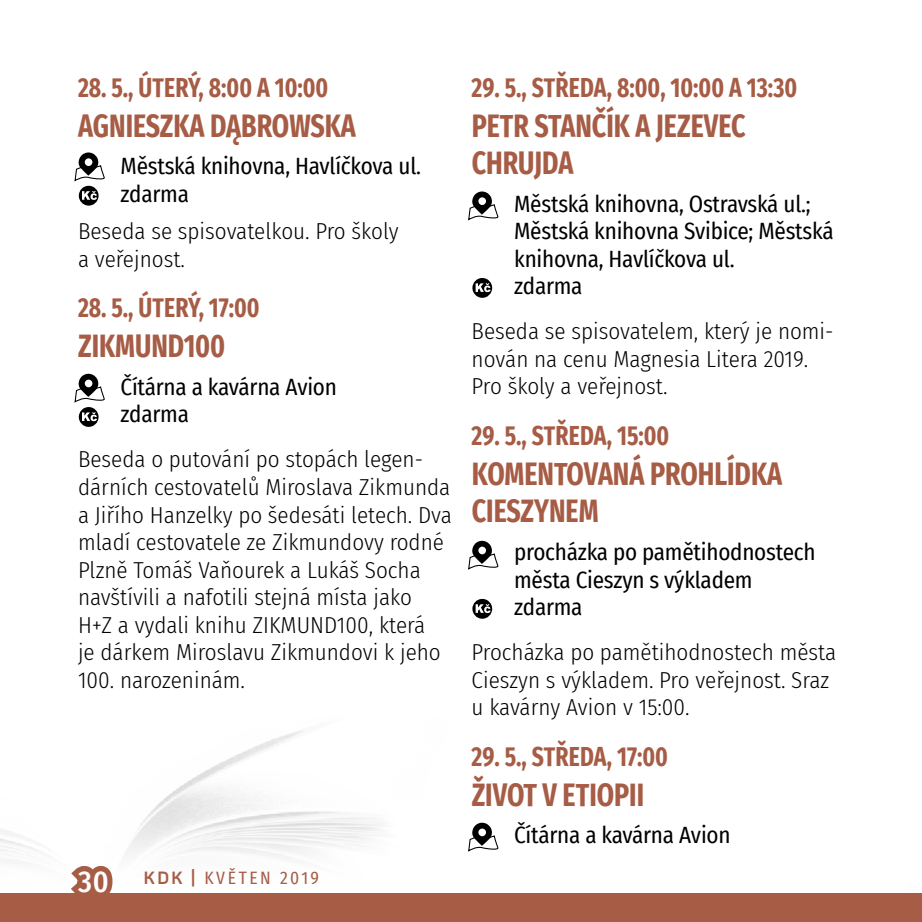
<style>
.page{position:relative;width:922px;height:922px;background:#fff}
.page>*{position:absolute;margin:0;border:0;box-sizing:border-box;transform-origin:0 0}
.t1{font:700 32.5px/37.5px "Fira Sans Condensed";color:#a65c45;scale:.85 1}
.t2{font:700 27.5px "Fira Sans Condensed";color:#a65c45;scale:.85 1}
.t3{font:300 23px/27.5px "Fira Sans Condensed";color:#000}
.t4{font:23px/27.5px "Fira Sans Condensed";letter-spacing:-.01em;color:#000}
.t5{font:17.5px "Fira Sans Condensed";letter-spacing:.15em;color:#a65c45}
.s1{font-weight:500;font-size:30px}
.s2{font-weight:500;font-size:30px;color:#fff}
.s3{font-family:"Panton";font-weight:700}
</style>
<div class="page">
<img style="left:0;top:730px;width:383px;height:131px">
<svg style="left:79px;top:186px;width:20px;height:20px"></svg>
<svg style="left:472px;top:278px;width:20px;height:20px"></svg>
<svg style="left:475px;top:283px;width:15px;height:9px"></svg>
<svg style="left:472px;top:598px;width:20px;height:20px"></svg>
<svg style="left:475px;top:604px;width:15px;height:9px"></svg>
<svg style="left:79px;top:407px;width:20px;height:20px"></svg>
<svg style="left:74px;top:152px;width:31px;height:48px"></svg>
<svg style="left:468px;top:191px;width:30px;height:30px"></svg>
<svg style="left:468px;top:540px;width:30px;height:30px"></svg>
<svg style="left:468px;top:822px;width:30px;height:30px"></svg>
<svg style="left:74px;top:373px;width:31px;height:48px"></svg>
<div style="left:0;top:893px;width:921px;height:28px;background:#a65c45"></div>
<p class="t2" style="left:78px;top:71px;width:296px">28. 5., ÚTERÝ, 8:00 A 10:00</p>
<h1 class="t1" style="left:78px;top:107px;width:328px">AGNIESZKA DĄBROWSKA</h1>
<p class="t4" style="left:120px;top:153px;width:302px">Městská knihovna, Havlíčkova ul. zdarma</p>
<p class="t3" style="left:78px;top:218px;width:322px">Beseda se spisovatelkou. Pro školy a veřejnost.</p>
<p class="t2" style="left:78px;top:291px;width:215px">28. 5., ÚTERÝ, 17:00</p>
<h1 class="t1" style="left:78px;top:327px;width:174px">ZIKMUND100</h1>
<p class="t4" style="left:120px;top:373px;width:218px">Čítárna a kavárna Avion zdarma</p>
<p class="t3" style="left:78px;top:446px;width:375px">Beseda o putování po stopách legen&shy;dárních cestovatelů Miroslava Zikmunda a Jiřího Hanzelky po šedesáti letech. Dva mladí cestovatele ze Zikmundovy rodné Plzně Tomáš Vaňourek a Lukáš Socha navštívili a nafotili stejná místa jako<br>H+Z a vydali knihu ZIKMUND100, která<br>je dárkem Miroslavu Zikmundovi k jeho 100. narozeninám.</p>
<p class="t5" style="left:78px;top:867px;width:242px"><span class="s1">3</span><span class="s2">0</span> <span class="s3">KDK |</span> KVĚTEN 2019</p>
<p class="t2" style="left:471px;top:71px;width:384px">29. 5., STŘEDA, 8:00, 10:00 A 13:30</p>
<h1 class="t1" style="left:471px;top:107px;width:323px">PETR STANČÍK A JEZEVEC<br>CHRUJDA</h1>
<p class="t4" style="left:514px;top:190px;width:321px">Městská knihovna, Ostravská ul.;<br>Městská knihovna Svibice; Městská knihovna, Havlíčkova ul.<br>zdarma</p>
<p class="t3" style="left:471px;top:318px;width:363px">Beseda se spisovatelem, který je nomi&shy;nován na cenu Magnesia Litera 2019.<br>Pro školy a veřejnost.</p>
<p class="t2" style="left:471px;top:419px;width:234px">29. 5., STŘEDA, 15:00</p>
<h1 class="t1" style="left:471px;top:455px;width:366px">KOMENTOVANÁ PROHLÍDKA<br>CIESZYNEM</h1>
<p class="t4" style="left:514px;top:538px;width:303px">procházka po pamětihodnostech města Cieszyn s výkladem zdarma</p>
<p class="t3" style="left:471px;top:638px;width:366px">Procházka po pamětihodnostech města<br>Cieszyn s výkladem. Pro veřejnost. Sraz u kavárny Avion v 15:00.</p>
<p class="t2" style="left:471px;top:739px;width:232px">29. 5., STŘEDA, 17:00</p>
<h1 class="t1" style="left:471px;top:775px;width:204px">ŽIVOT V ETIOPII</h1>
<p class="t4" style="left:514px;top:821px;width:218px">Čítárna a kavárna Avion</p>
</div>
